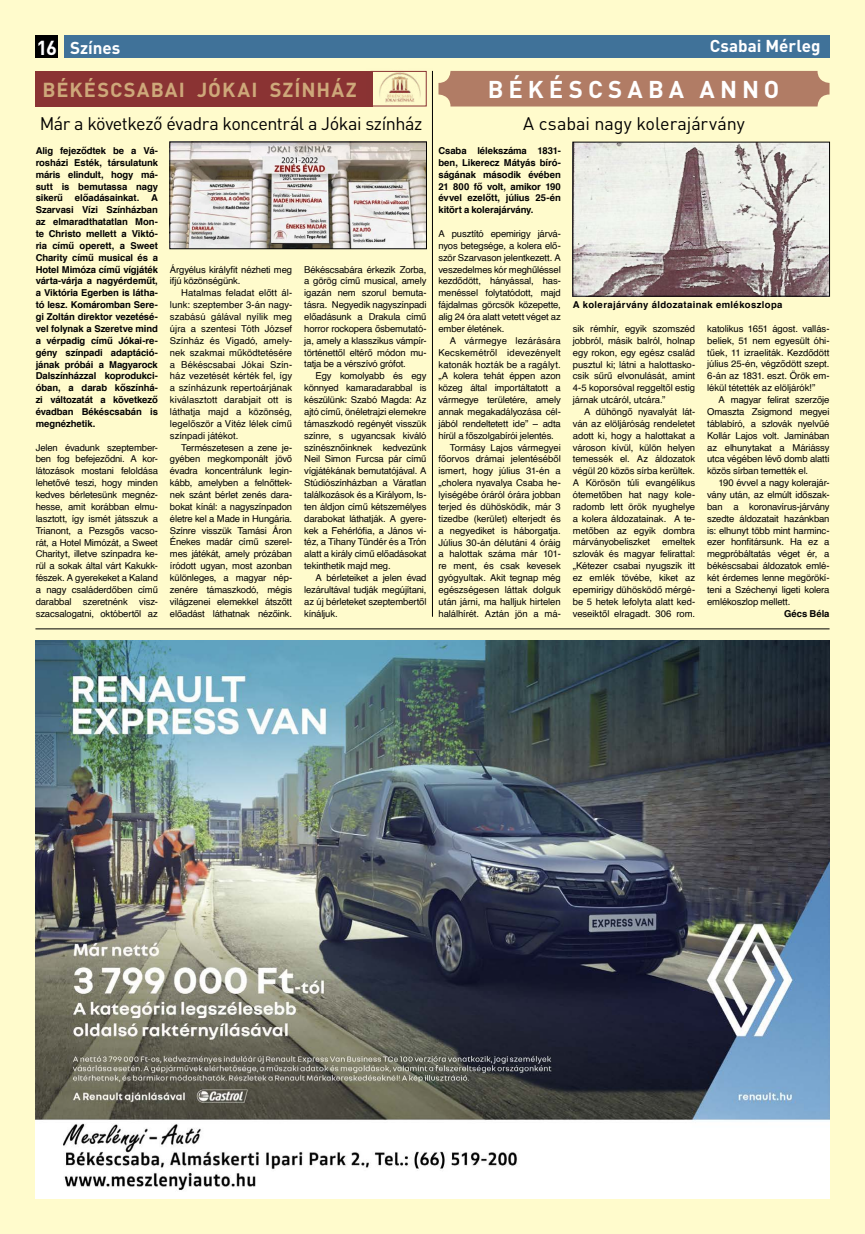
<style>
.page{position:relative;width:865px;height:1234px;background:#fff}
.page>*{position:absolute;margin:0;border:0;box-sizing:border-box;transform-origin:0 0}
.t1{font:700 24px "DIN Pro";letter-spacing:.21em;color:#fff}
.t2{font:700 20px "DIN Pro";letter-spacing:.05em;color:#cea87a}
.t3{font:18px "DIN Pro";letter-spacing:-.025em;color:#000}
.t4{font:18px "DIN Pro";letter-spacing:-.005em;color:#000}
.t5{font:700 17px "DIN Pro";color:#fff}
.t6{font:9.5px/11.9px "Helvetica";letter-spacing:-.01em;color:#000;text-align:justify}
.t7{font:700 9.5px/11.9px "Helvetica";letter-spacing:-.005em;color:#000;text-align:justify}
.t8{font:9.5px "Helvetica";letter-spacing:.015em;color:#000}
.t9{font:700 9.5px "Helvetica";letter-spacing:.04em;color:#000}
.s1{font-size:20px}
</style>
<div class="page">
<div style="left:0;top:0;width:865px;height:1233px;background:#fffbcc"></div>
<div style="left:64px;top:35px;width:765px;height:23px;background:#407299"></div>
<div style="left:35px;top:35px;width:23px;height:23px;background:#000"></div>
<hr style="left:35px;top:628px;width:794px;height:1px;background:#000">
<hr style="left:432px;top:71px;width:1px;height:545px;background:#000">
<div style="left:36px;top:71px;width:337px;height:35px;background:#8a3333"></div>
<img style="left:371px;top:70px;width:62px;height:33px">
<div style="left:370px;top:71px;width:57px;height:35px;border:1px solid #8a3333"></div>
<div style="left:438px;top:71px;width:391px;height:35px;background:#b17c65;border-radius:12px"></div>
<img style="left:574px;top:144px;width:253px;height:150px">
<img style="left:35px;top:640px;width:794px;height:558px">
<img style="left:172px;top:144px;width:252px;height:103px">
<h3 class="t5" style="left:36px;top:36px;width:85px"><span class="s1">16</span> Színes</h3>
<h3 class="t5" style="left:710px;top:35px;width:112px">Csabai Mérleg</h3>
<h2 class="t2" style="left:42px;top:76px;width:316px">BÉKÉSCSABAI JÓKAI SZÍNHÁZ</h2>
<h1 class="t1" style="left:488px;top:73px;width:293px">BÉKÉSCSABA ANNO</h1>
<h3 class="t4" style="left:523px;top:111px;width:223px">A csabai nagy kolerajárvány</h3>
<p class="t7" style="left:438px;top:145px;width:124px">Csaba lélekszáma 1831- ben, Likerecz Mátyás bíró&shy;ságának második évében 21 800 fő volt, amikor 190 évvel ezelőtt, július 25-én kitört a kolerajárvány.</p>
<p class="t6" style="left:438px;top:228px;width:124px">A pusztító epemirigy járvá&shy;nyos betegsége, a kolera elő&shy;ször Szarvason jelentkezett. A veszedelmes kór meghűléssel kezdődött, hányással, has&shy;menéssel folytatódott, majd fájdalmas görcsök közepette, alig 24 óra alatt vetett véget az ember életének.</p>
<p class="t8" style="left:450px;top:333px;width:112px">A vármegye lezárására</p>
<p class="t8" style="left:438px;top:345px;width:124px">Kecskemétről idevezényelt</p>
<p class="t8" style="left:438px;top:357px;width:124px">katonák hozták be a ragályt.</p>
<p class="t6" style="left:438px;top:370px;width:124px">„A kolera tehát éppen azon</p>
<p class="t6" style="left:438px;top:382px;width:124px">közeg által importáltatott a</p>
<p class="t6" style="left:438px;top:394px;width:124px">vármegye területére, amely</p>
<p class="t6" style="left:438px;top:406px;width:124px">annak megakadályozása cél-</p>
<p class="t6" style="left:438px;top:418px;width:124px">jából rendeltetett ide” – adta</p>
<p class="t6" style="left:438px;top:429px;width:117px">hírül a főszolgabírói jelentés.</p>
<p class="t6" style="left:450px;top:441px;width:112px">Tormásy Lajos vármegyei</p>
<p class="t6" style="left:438px;top:453px;width:124px">főorvos drámai jelentéséből</p>
<p class="t6" style="left:438px;top:465px;width:124px">ismert, hogy július 31-én a</p>
<p class="t6" style="left:438px;top:477px;width:124px">„cholera nyavalya Csaba he-</p>
<p class="t6" style="left:438px;top:489px;width:124px">lyiségébe óráról órára jobban</p>
<p class="t6" style="left:438px;top:501px;width:124px">terjed és dühösködik, már 3</p>
<p class="t6" style="left:438px;top:512px;width:124px">tizedbe (kerület) elterjedt és</p>
<p class="t6" style="left:438px;top:524px;width:124px">a negyediket is háborgatja.</p>
<p class="t6" style="left:438px;top:536px;width:124px">Július 30-án délutáni 4 óráig</p>
<p class="t6" style="left:438px;top:548px;width:124px">a halottak száma már 101-</p>
<p class="t6" style="left:438px;top:560px;width:124px">re ment, és csak kevesek</p>
<p class="t6" style="left:438px;top:572px;width:124px">gyógyultak. Akit tegnap még</p>
<p class="t6" style="left:438px;top:584px;width:124px">egészségesen láttak dolguk</p>
<p class="t6" style="left:438px;top:595px;width:124px">után járni, ma halljuk hirtelen</p>
<p class="t6" style="left:438px;top:607px;width:124px">halálhírét. Aztán jön a má-</p>
<h3 class="t3" style="left:40px;top:111px;width:384px">Már a következő évadra koncentrál a Jókai színház</h3>
<p class="t7" style="left:36px;top:145px;width:124px">Alig fejeződtek be a Vá&shy;rosházi Esték, társulatunk máris elindult, hogy má&shy;sutt is bemutassa nagy sikerű előadásainkat. A Szarvasi Vízi Színházban az elmaradthatatlan Mon&shy;te Christo mellett a Viktó&shy;ria című operett, a Sweet Charity című musical és a Hotel Mimóza című vígjáték várta-várja a nagyérdeműt, a Viktória Egerben is látha&shy;tó lesz. Komáromban Sere&shy;gi Zoltán direktor vezetésé&shy;vel folynak a Szeretve mind a vérpadig című Jókai-re&shy;gény színpadi adaptáció&shy;jának próbái a Magyarock Dalszínházzal koprodukci&shy;óban, a darab kőszínhá&shy;zi változatát a következő évadban Békéscsabán is megnézhetik.</p>
<p class="t6" style="left:36px;top:441px;width:124px">Jelen évadunk szeptember&shy;ben fog befejeződni. A kor&shy;látozások mostani feloldása lehetővé teszi, hogy minden kedves bérletesünk megnéz&shy;hesse, amit korábban elmu&shy;lasztott, így ismét játsszuk a Trianont, a Pezsgős vacso&shy;rát, a Hotel Mimózát, a Sweet Charityt, illetve színpadra ke&shy;rül a sokak által várt Kakukk&shy;fészek. A gyerekeket a Kaland a nagy családerdőben című darabbal szeretnénk vis - szacsalogatni, októbertől az</p>
<p class="t6" style="left:170px;top:263px;width:124px">Árgyélus királyfit nézheti meg ifjú közönségünk.</p>
<p class="t6" style="left:170px;top:287px;width:124px;text-indent:11px">Hatalmas feladat előtt ál&shy;lunk: szeptember 3-án nagy&shy;szabású gálával nyílik meg újra a szentesi Tóth József Színház és Vigadó, amely&shy;nek szakmai működtetésére a Békéscsabai Jókai Szín&shy;ház vezetését kérték fel, így a színházunk repertoárjának kiválasztott darabjait ott is láthatja majd a közönség, legelőször a Vitéz lélek című színpadi játékot.</p>
<p class="t6" style="left:170px;top:441px;width:124px;text-indent:11px">Természetesen a zene je&shy;gyében megkomponált jövő évadra koncentrálunk legin&shy;kább, amelyben a felnőttek&shy;nek szánt bérlet zenés dara&shy;bokat kínál: a nagyszínpadon életre kel a Made in Hungária.<br>Színre visszük Tamási Áron Énekes madár című szerel&shy;mes játékát, amely prózában íródott ugyan, most azonban különleges, a magyar nép&shy;zenére támaszkodó, mégis világzenei elemekkel átszőtt előadást láthatnak nézőink.</p>
<p class="t6" style="left:304px;top:263px;width:124px">Békéscsabára érkezik Zorba, a görög című musical, amely igazán nem szorul bemuta&shy;tásra. Negyedik nagyszínpadi előadásunk a Drakula című horror rockopera ősbemutató&shy;ja, amely a klasszikus vámpír&shy;történettől eltérő módon mu&shy;tatja be a vérszívó grófot.</p>
<p class="t6" style="left:304px;top:370px;width:124px;text-indent:11px">Egy komolyabb és egy könnyed kamaradarabbal is készülünk: Szabó Magda: Az ajtó című, önéletrajzi elemekre támaszkodó regényét visszük színre, s ugyancsak kiváló színésznőinknek kedvezünk Neil Simon Furcsa pár című vígjátékának bemutatójával. A Stúdiószínházban a Váratlan találkozások és a Királyom, Is&shy;ten áldjon című kétszemélyes darabokat láthatják. A gyere&shy;kek a Fehérlófia, a János vi&shy;téz, a Tihany Tündér és a Trón alatt a király című előadásokat tekinthetik majd meg.</p>
<p class="t6" style="left:304px;top:572px;width:124px;text-indent:11px">A bérleteiket a jelen évad lezárultával tudják megújítani, az új bérleteket szeptembertől kínáljuk.</p>
<p class="t9" style="left:573px;top:297px;width:211px">A kolerajárvány áldozatainak emlékoszlopa</p>
<p class="t6" style="left:707px;top:323px;width:124px">katolikus 1651 ágost. vallás&shy;beliek, 51 nem egyesült óhi&shy;tűek, 11 izraeliták. Kezdődött július 25-én, végződött szept.<br>6-án az 1831. eszt. Örök em&shy;lékül tétették az elöljárók!”</p>
<p class="t6" style="left:707px;top:394px;width:124px;text-indent:11px">A magyar felirat szerzője Omaszta Zsigmond megyei táblabíró, a szlovák nyelvűé Kollár Lajos volt. Jaminában az elhunytakat a Máriássy utca végében lévő domb alatti közös sírban temették el.</p>
<p class="t6" style="left:707px;top:477px;width:124px;text-indent:11px">190 évvel a nagy kolerajár&shy;vány után, az elmúlt időszak&shy;ban a koronavírus-járvány szedte áldozatait hazánkban is: elhunyt több mint harminc&shy;ezer honfitársunk. Ha ez a megpróbáltatás véget ér, a békéscsabai áldozatok emlé&shy;két érdemes lenne megörökí&shy;teni a Széchenyi ligeti kolera emlékoszlop mellett.</p>
<p class="t7" style="left:784px;top:607px;width:47px">Gécs Béla</p>
<p class="t6" style="left:573px;top:323px;width:124px">sik rémhír, egyik szomszéd jobbról, másik balról, holnap egy rokon, egy egész család pusztul ki; látni a halottasko&shy;csik sűrű elvonulását, amint 4-5 koporsóval reggeltől estig járnak utcáról, utcára.”</p>
<p class="t6" style="left:573px;top:406px;width:124px;text-indent:11px">A dühöngő nyavalyát lát&shy;ván az elöljáróság rendeletet adott ki, hogy a halottakat a városon kívül, külön helyen temessék el. Az áldozatok végül 20 közös sírba kerültek.<br>A Körösön túli evangélikus ótemetőben hat nagy kole&shy;radomb lett örök nyughelye a kolera áldozatainak. A te&shy;metőben az egyik dombra márványobeliszket</p>
<p class="t6" style="left:573px;top:536px;width:124px;text-indent:89px">emeltek szlovák és magyar felirattal: „Kétezer csabai nyugszik itt ez emlék tövébe, kiket az epemirigy dühösködő mérgé&shy;be 5 hetek lefolyta alatt ked&shy;veseiktől elragadt. 306 rom.</p>
</div>
